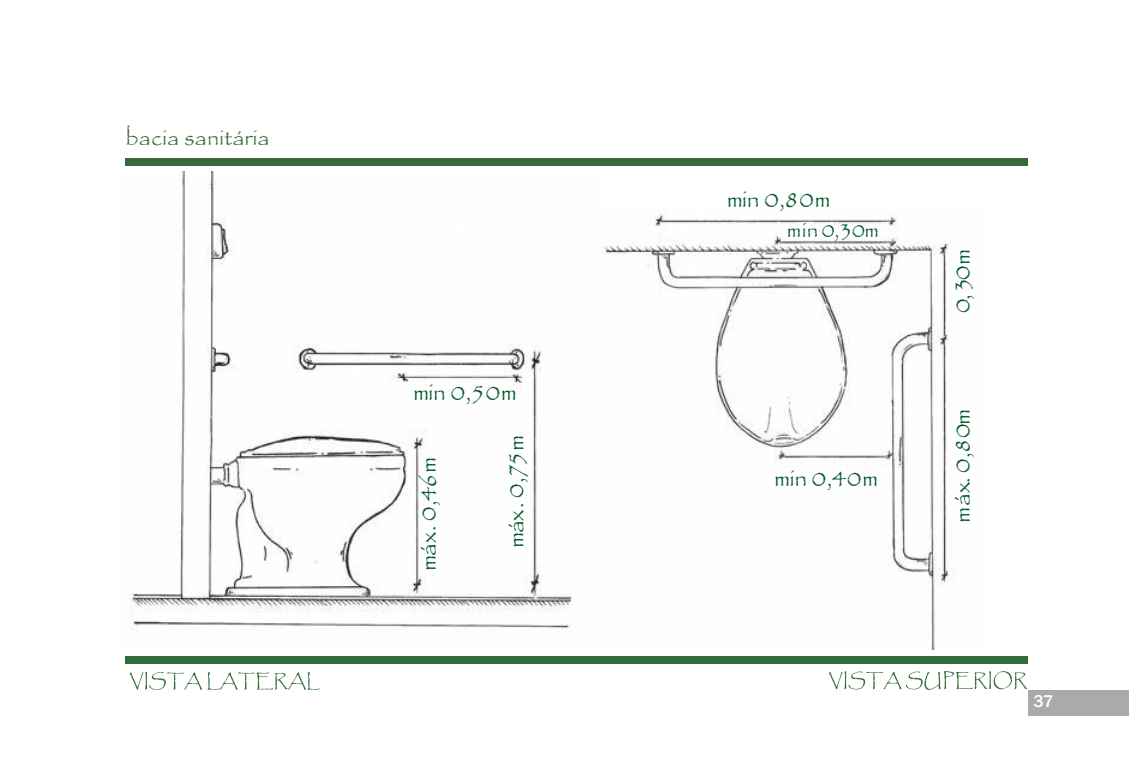
<style>
.page{position:relative;width:1134px;height:780px;background:#fff}
.page>*{position:absolute;margin:0;border:0;box-sizing:border-box;transform-origin:0 0}
.t1{font:25px "Papyrus";letter-spacing:-.01em;color:#00562b}
.t2{font:23.75px "Papyrus";color:#346b3c}
.t3{font:22.5px "Papyrus";letter-spacing:-.005em;color:#00562b}
.t4{font:500 17.5px "Franklin Gothic";color:#fff}
</style>
<div class="page">
<div style="left:1028px;top:690px;width:100px;height:25px;background:#aaaaac"></div>
<img style="left:601px;top:214px;width:355px;height:435px">
<img style="left:130px;top:171px;width:442px;height:461px">
<div style="left:125px;top:656px;width:903px;height:7px;background:#346b3c"></div>
<div style="left:125px;top:158px;width:903px;height:7px;background:#346b3c"></div>
<svg style="left:829px;top:671px;width:199px;height:19px"></svg>
<svg style="left:130px;top:671px;width:190px;height:19px"></svg>
<p class="t2" style="left:125px;top:123px;width:146px">bacia sanitária</p>
<p class="t1" style="left:413px;top:377px;width:105px">min 0,50m</p>
<p class="t1" style="left:500px;top:548px;width:115px;rotate:-90deg">máx. 0,75m</p>
<p class="t1" style="left:413px;top:571px;width:115px;rotate:-90deg">máx. 0,46m</p>
<p class="t1" style="left:727px;top:184px;width:105px">min 0,80m</p>
<p class="t3" style="left:787px;top:216px;width:94px">min 0,30m</p>
<p class="t1" style="left:774px;top:462px;width:105px">min 0,40m</p>
<p class="t1" style="left:946px;top:312px;width:65px;rotate:-90deg">0,30m</p>
<p class="t1" style="left:946px;top:523px;width:115px;rotate:-90deg">máx. 0,80m</p>
<p class="t4" style="left:1033px;top:690px;width:22px">37</p>
</div>
